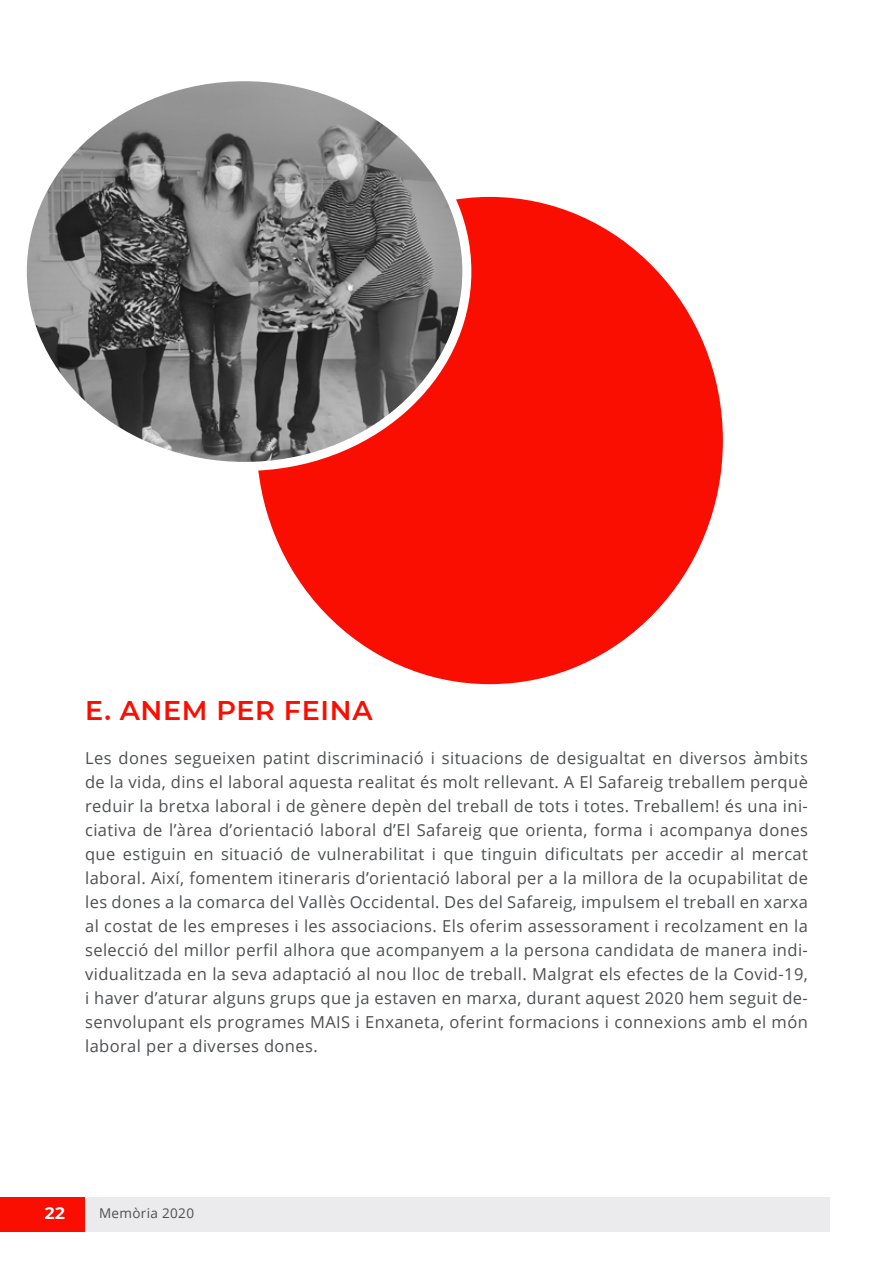
<style>
.page{position:relative;width:893px;height:1263px;background:#fff}
.page>*{position:absolute;margin:0;border:0;box-sizing:border-box;transform-origin:0 0}
.t1{font:600 27px "Montserrat";letter-spacing:.025em;color:#f90e01}
.t2{font:16.5px/24px "Open Sans";letter-spacing:.025em;color:#4c4f51;text-align:justify}
.t3{font:700 16.5px "Open Sans";color:#fff;scale:1.1 1}
.t4{font:13.5px "Open Sans";letter-spacing:.025em;color:#4c4f51}
</style>
<div class="page">
<div style="left:257px;top:197px;width:466px;height:487px;background:#f90e01;border-radius:50%"></div>
<img style="left:28px;top:82px;width:439px;height:384px">
<div style="left:0;top:1197px;width:85px;height:34px;background:#f90e01"></div>
<div style="left:85px;top:1197px;width:744px;height:34px;background:#ebebed"></div>
<h1 class="t1" style="left:85px;top:691px;width:289px">E. ANEM PER FEINA</h1>
<p class="t2" style="left:85px;top:745px;width:724px">Les dones segueixen patint discriminació i situacions de desigualtat en diversos àmbits de la vida, dins el laboral aquesta realitat és molt rellevant. A El Safareig treballem perquè reduir la bretxa laboral i de gènere depèn del treball de tots i totes. Treballem! és una ini&shy;ciativa de l’àrea d’orientació laboral d’El Safareig que orienta, forma i acompanya dones que estiguin en situació de vulnerabilitat i que tinguin dificultats per accedir al mercat laboral. Així, fomentem itineraris d’orientació laboral per a la millora de la ocupabilitat de les dones a la comarca del Vallès Occidental. Des del Safareig, impulsem el treball en xarxa al costat de les empreses i les associacions. Els oferim assessorament i recolzament en la selecció del millor perfil alhora que acompanyem a la persona candidata de manera indi&shy;vidualitzada en la seva adaptació al nou lloc de treball. Malgrat els efectes de la Covid-19, i haver d’aturar alguns grups que ja estaven en marxa, durant aquest 2020 hem seguit de&shy;senvolupant els programes MAIS i Enxaneta, oferint formacions i connexions amb el món laboral per a diverses dones.</p>
<p class="t3" style="left:44px;top:1201px;width:20px">22</p>
<p class="t4" style="left:99px;top:1204px;width:97px">Memòria 2020</p>
</div>
